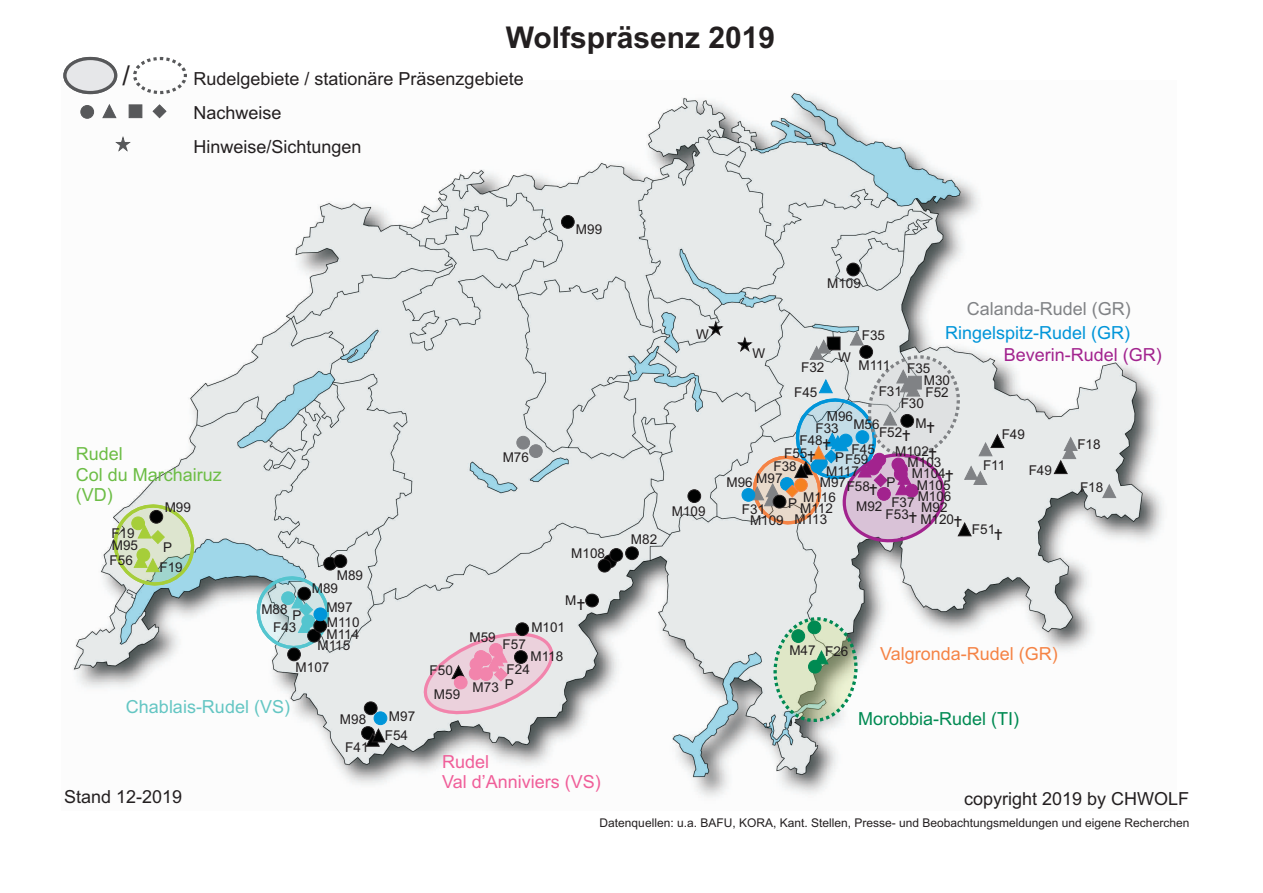
<style>
.page{position:relative;width:1263px;height:893px;background:#fff}
.page>*{position:absolute;margin:0;border:0;box-sizing:border-box;transform-origin:0 0}
.t1{font:700 30px "Arial";color:#231f20}
.t2{font:27px "Arial";color:#231f20}
.t3{font:18px/34px "Arial";color:#231f20}
.t4{font:18px/20.1px "Arial";color:#6cbd45}
.t5{font:18px/20.1px "Arial";color:#f05e99}
.t6{font:18px "Arial";color:#0095d9}
.t7{font:18px "Arial";color:#f58345}
.t8{font:18px "Arial";color:#008a52}
.t9{font:18px "Arial";color:#64c6c3}
.t10{font:18px "Arial";color:#808285}
.t11{font:18px "Arial";color:#a2238e}
.t12{font:13.5px/17.4px "Arial";color:#231f20}
.t13{font:12px "Arial";color:#231f20}
</style>
<div class="page">
<img style="left:65px;top:80px;width:1099px;height:718px">
<div style="left:625px;top:546px;width:14px;height:14px;background:#010202;border:1px solid #231f20;border-radius:50%"></div>
<div style="left:323px;top:557px;width:14px;height:13px;background:#010202;border:1px solid #231f20;border-radius:50%"></div>
<svg style="left:767px;top:613px;width:97px;height:118px;background:#c3d1be"></svg>
<div style="left:516px;top:436px;width:14px;height:13px;background:#808285;border:1px solid #808285;border-radius:50%"></div>
<svg style="left:707px;top:321px;width:18px;height:16px"></svg>
<div style="left:561px;top:215px;width:14px;height:14px;background:#010202;border:1px solid #231f20;border-radius:50%"></div>
<div style="left:364px;top:701px;width:13px;height:14px;background:#010202;border:1px solid #231f20;border-radius:50%"></div>
<div style="left:585px;top:594px;width:14px;height:13px;background:#010202;border:1px solid #231f20;border-radius:50%"></div>
<svg style="left:1101px;top:481px;width:16px;height:18px"></svg>
<div style="left:334px;top:554px;width:13px;height:14px;background:#010202;border:1px solid #231f20;border-radius:50%"></div>
<div style="left:361px;top:726px;width:14px;height:14px;background:#010202;border:1px solid #231f20;border-radius:50%"></div>
<div style="left:374px;top:711px;width:13px;height:14px;background:#0095d9;border:1px solid #0095d9;border-radius:50%"></div>
<div style="left:687px;top:489px;width:14px;height:14px;background:#010202;border:1px solid #231f20;border-radius:50%"></div>
<div style="left:808px;top:660px;width:14px;height:13px;background:#008a52;border:1px solid #008a52;border-radius:50%"></div>
<div style="left:791px;top:629px;width:14px;height:14px;background:#008a52;border:1px solid #008a52;border-radius:50%"></div>
<div style="left:529px;top:444px;width:14px;height:14px;background:#808285;border:1px solid #808285;border-radius:50%"></div>
<svg style="left:253px;top:573px;width:79px;height:79px;background:#b0d3d6"></svg>
<svg style="left:365px;top:728px;width:21px;height:19px"></svg>
<svg style="left:515px;top:622px;width:14px;height:14px"></svg>
<div style="left:287px;top:648px;width:14px;height:13px;background:#010202;border:1px solid #231f20;border-radius:50%"></div>
<div style="left:603px;top:555px;width:14px;height:13px;background:#010202;border:1px solid #231f20;border-radius:50%"></div>
<div style="left:609px;top:548px;width:14px;height:14px;background:#010202;border:1px solid #231f20;border-radius:50%"></div>
<div style="left:307px;top:629px;width:14px;height:13px;background:#010202;border:1px solid #231f20;border-radius:50%"></div>
<div style="left:313px;top:619px;width:14px;height:14px;background:#010202;border:1px solid #231f20;border-radius:50%"></div>
<div style="left:313px;top:607px;width:14px;height:14px;background:#0095d9;border:1px solid #0095d9;border-radius:50%"></div>
<svg style="left:1053px;top:434px;width:25px;height:41px"></svg>
<div style="left:846px;top:263px;width:14px;height:13px;background:#010202;border:1px solid #231f20;border-radius:50%"></div>
<div style="left:807px;top:621px;width:14px;height:13px;background:#008a52;border:1px solid #008a52;border-radius:50%"></div>
<svg style="left:421px;top:625px;width:139px;height:97px;background:#e5cbd5"></svg>
<div style="left:598px;top:559px;width:13px;height:13px;background:#010202;border:1px solid #231f20;border-radius:50%"></div>
<div style="left:514px;top:650px;width:14px;height:14px;background:#010202;border:1px solid #231f20;border-radius:50%"></div>
<svg style="left:110px;top:501px;width:88px;height:88px;background:#c4d8b3"></svg>
<svg style="left:63px;top:57px;width:54px;height:37px;background:#bfc0c2"></svg>
<div style="left:133px;top:57px;width:54px;height:37px;border:3px dashed #57585a;border-radius:50%"></div>
<div style="left:80px;top:105px;width:14px;height:14px;background:#57585a;border:1px solid #57585a;border-radius:50%"></div>
<svg style="left:102px;top:104px;width:15px;height:15px"></svg>
<svg style="left:128px;top:104px;width:15px;height:14px"></svg>
<svg style="left:114px;top:137px;width:18px;height:16px"></svg>
<svg style="left:152px;top:104px;width:15px;height:15px"></svg>
<svg style="left:577px;top:599px;width:8px;height:11px"></svg>
<svg style="left:736px;top:329px;width:269px;height:222px;background:#cfced5"></svg>
<h2 class="t2" style="left:123px;top:66px;width:9px">/</h2>
<h1 class="t1" style="left:506px;top:27px;width:271px">Wolfspräsenz 2019</h1>
<h3 class="t3" style="left:193px;top:63px;width:332px">Rudelgebiete / stationäre Präsenzgebiete<br>Nachweise<br>Hinweise/Sichtungen</h3>
<p class="t12" style="left:576px;top:222px;width:28px">M99</p>
<p class="t12" style="left:696px;top:327px;width:14px">W</p>
<p class="t12" style="left:752px;top:345px;width:14px">W</p>
<p class="t12" style="left:827px;top:276px;width:35px">M109</p>
<p class="t12" style="left:801px;top:360px;width:25px">F32</p>
<p class="t12" style="left:838px;top:350px;width:14px">W</p>
<p class="t12" style="left:862px;top:327px;width:25px">F35</p>
<p class="t12" style="left:858px;top:358px;width:33px">M111</p>
<p class="t12" style="left:907px;top:361px;width:25px">F35</p>
<h3 class="t10" style="left:967px;top:302px;width:166px">Calanda-Rudel (GR)</h3>
<h3 class="t6" style="left:945px;top:326px;width:187px">Ringelspitz-Rudel (GR)</h3>
<h3 class="t11" style="left:1004px;top:348px;width:160px">Beverin-Rudel (GR)</h3>
<p class="t12" style="left:794px;top:384px;width:25px">F45</p>
<p class="t12" style="left:924px;top:373px;width:28px">M30</p>
<p class="t12" style="left:879px;top:384px;width:25px">F31</p>
<p class="t12" style="left:925px;top:385px;width:25px">F52</p>
<p class="t12" style="left:901px;top:396px;width:25px">F30</p>
<p class="t12" style="left:827px;top:409px;width:28px">M96</p>
<p class="t12" style="left:915px;top:416px;width:13px">M</p>
<p class="t12" style="left:853px;top:417px;width:28px">M56</p>
<p class="t12" style="left:815px;top:421px;width:25px">F33</p>
<p class="t12" style="left:879px;top:425px;width:25px">F52</p>
<p class="t12" style="left:799px;top:433px;width:25px">F48</p>
<p class="t12" style="left:852px;top:441px;width:25px">F45</p>
<p class="t12" style="left:895px;top:444px;width:35px">M102</p>
<h3 class="t4" style="left:76px;top:446px;width:148px">Rudel<br>Col du Marchairuz (VD)</h3>
<p class="t12" style="left:784px;top:446px;width:25px">F55</p>
<p class="t12" style="left:503px;top:449px;width:28px">M76</p>
<p class="t12" style="left:835px;top:450px;width:11px">P</p>
<p class="t12" style="left:826px;top:455px;width:44px;line-height:11.4px;text-indent:19px">F59<br>M117</p>
<p class="t12" style="left:847px;top:479px;width:25px">F58</p>
<p class="t12" style="left:908px;top:454px;width:35px">M103</p>
<p class="t12" style="left:912px;top:466px;width:35px">M104</p>
<p class="t12" style="left:917px;top:477px;width:35px">M105</p>
<p class="t12" style="left:918px;top:489px;width:35px">M106</p>
<p class="t12" style="left:773px;top:459px;width:25px">F38</p>
<p class="t12" style="left:756px;top:470px;width:28px">M97</p>
<p class="t12" style="left:820px;top:474px;width:28px">M97</p>
<p class="t12" style="left:886px;top:475px;width:11px">P</p>
<p class="t12" style="left:726px;top:475px;width:28px">M96</p>
<p class="t12" style="left:803px;top:490px;width:34px">M116</p>
<p class="t12" style="left:891px;top:495px;width:25px">F37</p>
<p class="t12" style="left:165px;top:499px;width:28px">M99</p>
<p class="t12" style="left:788px;top:496px;width:11px">P</p>
<p class="t12" style="left:856px;top:499px;width:28px">M92</p>
<p class="t12" style="left:921px;top:500px;width:28px">M92</p>
<p class="t12" style="left:800px;top:501px;width:34px">M112</p>
<p class="t12" style="left:742px;top:502px;width:25px">F31</p>
<p class="t12" style="left:672px;top:504px;width:35px">M109</p>
<p class="t12" style="left:885px;top:507px;width:25px">F53</p>
<p class="t12" style="left:794px;top:512px;width:34px">M113</p>
<p class="t12" style="left:920px;top:512px;width:35px">M120</p>
<p class="t12" style="left:750px;top:513px;width:35px">M109</p>
<p class="t12" style="left:112px;top:526px;width:25px">F19</p>
<p class="t12" style="left:112px;top:538px;width:28px">M95</p>
<p class="t12" style="left:110px;top:552px;width:25px">F56</p>
<p class="t12" style="left:163px;top:539px;width:11px">P</p>
<p class="t12" style="left:159px;top:560px;width:25px">F19</p>
<p class="t12" style="left:337px;top:567px;width:28px">M89</p>
<p class="t12" style="left:312px;top:580px;width:28px">M89</p>
<p class="t12" style="left:571px;top:546px;width:35px">M108</p>
<p class="t12" style="left:631px;top:532px;width:28px">M82</p>
<p class="t12" style="left:1002px;top:427px;width:25px">F49</p>
<p class="t12" style="left:983px;top:458px;width:24px">F11</p>
<p class="t12" style="left:972px;top:522px;width:25px">F51</p>
<p class="t12" style="left:1029px;top:463px;width:25px">F49</p>
<p class="t12" style="left:273px;top:602px;width:25px;text-indent:-12px">M88<br>F43</p>
<p class="t12" style="left:292px;top:608px;width:11px">P</p>
<p class="t12" style="left:326px;top:600px;width:28px">M97</p>
<p class="t12" style="left:327px;top:615px;width:34px">M110</p>
<p class="t12" style="left:326px;top:627px;width:34px">M114</p>
<p class="t12" style="left:317px;top:638px;width:34px">M115</p>
<p class="t12" style="left:296px;top:660px;width:35px">M107</p>
<h3 class="t9" style="left:126px;top:700px;width:166px">Chablais-Rudel (VS)</h3>
<p class="t12" style="left:340px;top:712px;width:28px">M98</p>
<p class="t12" style="left:345px;top:739px;width:25px">F41</p>
<p class="t12" style="left:389px;top:708px;width:28px">M97</p>
<p class="t12" style="left:385px;top:727px;width:25px">F54</p>
<p class="t12" style="left:430px;top:662px;width:25px">F50</p>
<p class="t12" style="left:434px;top:686px;width:28px">M59</p>
<p class="t12" style="left:469px;top:630px;width:28px">M59</p>
<p class="t12" style="left:565px;top:593px;width:13px">M</p>
<p class="t12" style="left:531px;top:619px;width:35px">M101</p>
<p class="t12" style="left:503px;top:637px;width:25px">F57</p>
<p class="t12" style="left:530px;top:649px;width:34px">M118</p>
<p class="t12" style="left:507px;top:662px;width:25px">F24</p>
<p class="t12" style="left:505px;top:677px;width:11px">P</p>
<p class="t12" style="left:473px;top:680px;width:28px">M73</p>
<p class="t12" style="left:789px;top:642px;width:28px">M47</p>
<p class="t12" style="left:825px;top:644px;width:25px">F26</p>
<h3 class="t7" style="left:880px;top:647px;width:179px">Valgronda-Rudel (GR)</h3>
<h3 class="t8" style="left:858px;top:711px;width:163px">Morobbia-Rudel (TI)</h3>
<p class="t12" style="left:1077px;top:437px;width:25px">F18</p>
<p class="t12" style="left:1080px;top:479px;width:25px">F18</p>
<h3 class="t5" style="left:442px;top:753px;width:160px">Rudel<br>Val d’Anniviers (VS)</h3>
<h3 class="t3" style="left:64px;top:782px;width:120px">Stand 12-2019</h3>
<h3 class="t3" style="left:964px;top:783px;width:227px">copyright 2019 by CHWOLF</h3>
<p class="t13" style="left:600px;top:819px;width:591px">Datenquellen: u.a. BAFU, KORA, Kant. Stellen, Presse- und Beobachtungsmeldungen und eigene Recherchen</p>
</div>
